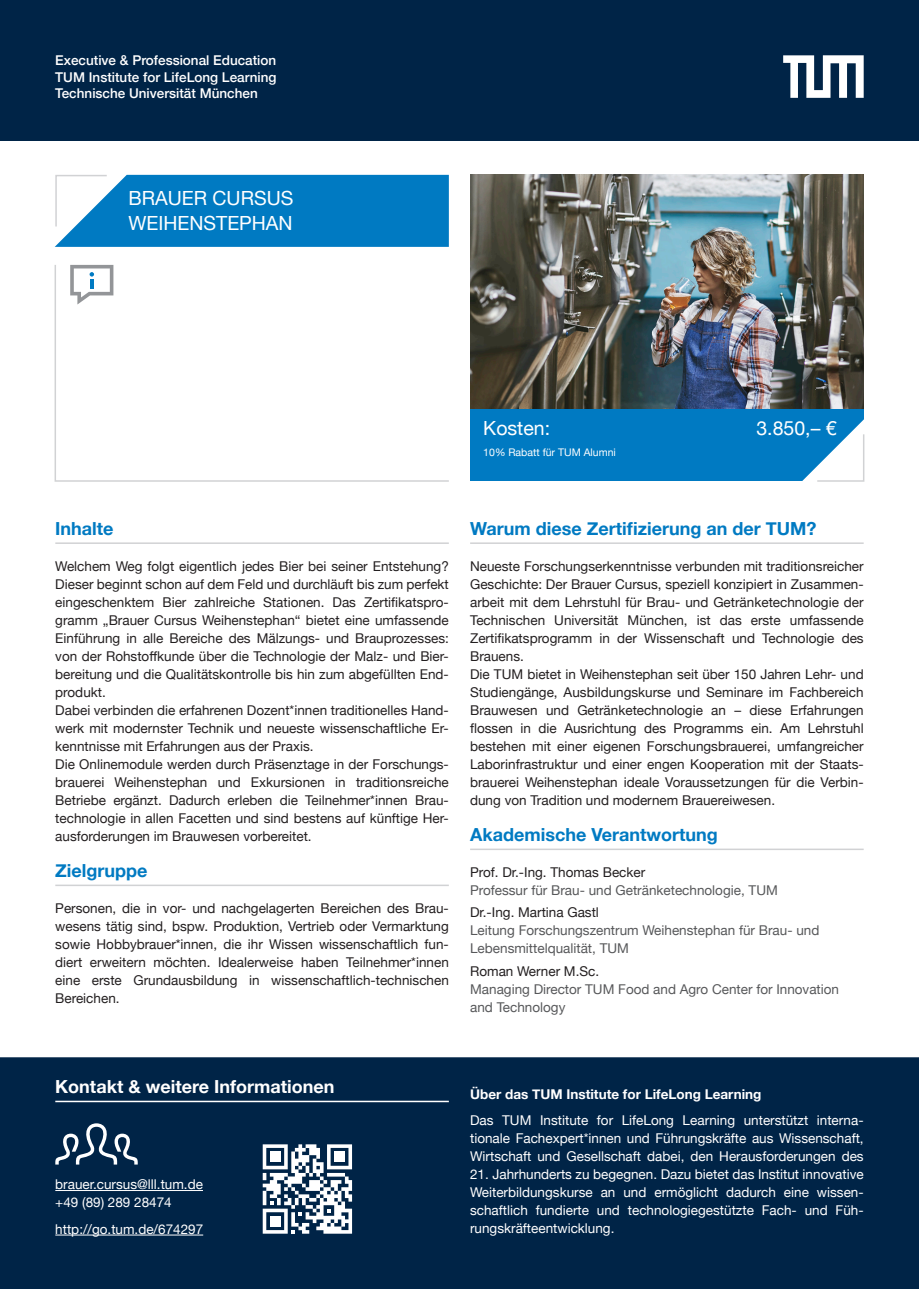
<style>
.page{position:relative;width:919px;height:1289px;background:#fff}
.page>*{position:absolute;margin:0;border:0;box-sizing:border-box;transform-origin:0 0}
.Preis_Neu{font:19.5px/25.5px "Helvetica Neue";color:#fff}
.t1{font:700 18px "Helvetica Neue";color:#007ac2}
.t2{font:700 18px "Helvetica Neue";color:#fff}
.Fliesstext{font:13.5px/18px "Helvetica Neue";color:#231f20;text-align:justify}
.Kontaktbox{font:13.5px/18px "Helvetica Neue";color:#fff;text-align:justify}
.Direktoren{font:13.5px/18px "Helvetica Neue";color:#57585a}
.t3{font:500 13.5px/16.2px "Helvetica Neue";color:#fff;text-align:justify}
.t4{font:700 13.5px "Helvetica Neue";color:#fff}
.t5{font:10.5px "Helvetica Neue";color:#fff}
.s1{color:#231f20}
</style>
<div class="page">
<div style="left:0;top:0;width:918px;height:140px;background:#002447"></div>
<svg style="left:783px;top:55px;width:80px;height:43px"></svg>
<div style="left:470px;top:409px;width:393px;height:72px;background:#007ac2"></div>
<div style="left:0;top:1057px;width:918px;height:231px;background:#002447"></div>
<img style="left:470px;top:175px;width:393px;height:234px">
<svg style="left:55px;top:174px;width:394px;height:73px;background:#1a87c8"></svg>
<svg style="left:55px;top:1123px;width:83px;height:41px"></svg>
<hr style="left:55px;top:1100px;width:394px;height:2px;background:#fff">
<hr style="left:55px;top:1190px;width:148px;height:1px;background:#fff">
<hr style="left:55px;top:1234px;width:148px;height:1px;background:#fff">
<hr style="left:470px;top:542px;width:393px;height:2px;background:#d1d2d4">
<hr style="left:470px;top:848px;width:393px;height:2px;background:#d1d2d4">
<hr style="left:55px;top:542px;width:394px;height:2px;background:#d1d2d4">
<hr style="left:55px;top:884px;width:394px;height:2px;background:#d1d2d4">
<svg style="left:263px;top:1144px;width:89px;height:89px"></svg>
<div style="left:270px;top:1151px;width:10px;height:11px;background:#fff"></div>
<div style="left:334px;top:1151px;width:11px;height:11px;background:#fff"></div>
<div style="left:270px;top:1215px;width:10px;height:11px;background:#fff"></div>
<svg style="left:54px;top:264px;width:395px;height:218px"></svg>
<svg style="left:802px;top:414px;width:63px;height:68px"></svg>
<p class="t3" style="left:55px;top:51px;width:223px">Executive &amp; Professional Education TUM Institute for LifeLong Learning Technische Universität München</p>
<p class="Preis_Neu" style="left:128px;top:186px;width:166px">BRAUER CURSUS<br>WEIHENSTEPHAN</p>
<h1 class="Preis_Neu" style="left:483px;top:416px;width:68px">Kosten:</h1>
<p class="t5" style="left:483px;top:444px;width:134px">10% Rabatt für TUM Alumni</p>
<p class="Preis_Neu" style="left:756px;top:416px;width:82px">3.850,– €</p>
<p class="t1" style="left:55px;top:514px;width:60px">Inhalte</p>
<p class="Fliesstext" style="left:55px;top:558px;width:395px">Welchem Weg folgt eigentlich jedes Bier bei seiner Entstehung?<br>Dieser beginnt schon auf dem Feld und durchläuft bis zum perfekt eingeschenktem Bier zahlreiche Stationen. Das Zertifikatspro&shy;gramm „Brauer Cursus Weihenstephan“ bietet eine umfassende Einführung in alle Bereiche des Mälzungs- und Brauprozesses: von der Rohstoffkunde über die Technologie der Malz- und Bier&shy;bereitung und die Qualitätskontrolle bis hin zum abgefüllten End&shy;produkt.</p>
<p class="Fliesstext" style="left:55px;top:702px;width:395px">Dabei verbinden die erfahrenen Dozent*innen traditionelles Hand&shy;werk mit modernster Technik und neueste wissenschaftliche Er&shy;kenntnisse mit Erfahrungen aus der Praxis.</p>
<p class="Fliesstext" style="left:55px;top:756px;width:395px">Die Onlinemodule werden durch Präsenztage in der Forschungs&shy;brauerei Weihenstephan und Exkursionen in traditionsreiche Betriebe ergänzt. Dadurch erleben die Teilnehmer*innen Brau&shy;technologie in allen Facetten und sind bestens auf künftige Her&shy;ausforderungen im Brauwesen vorbereitet.</p>
<p class="t1" style="left:55px;top:856px;width:94px">Zielgruppe</p>
<p class="Fliesstext" style="left:55px;top:900px;width:395px">Personen, die in vor- und nachgelagerten Bereichen des Brau&shy;wesens tätig sind, bspw. Produktion, Vertrieb oder Vermarktung sowie Hobbybrauer*innen, die ihr Wissen wissenschaftlich fun&shy;diert erweitern möchten. Idealerweise haben Teilnehmer*innen eine erste Grundausbildung in wissenschaftlich-technischen Bereichen.</p>
<p class="t1" style="left:470px;top:514px;width:348px">Warum diese Zertifizierung an der TUM?</p>
<p class="Fliesstext" style="left:470px;top:558px;width:395px">Neueste Forschungserkenntnisse verbunden mit traditionsreicher Geschichte: Der Brauer Cursus, speziell konzipiert in Zusammen&shy;arbeit mit dem Lehrstuhl für Brau- und Getränketechnologie der Technischen Universität München, ist das erste umfassende Zertifikatsprogramm in der Wissenschaft und Technologie des Brauens.</p>
<p class="Fliesstext" style="left:470px;top:666px;width:395px">Die TUM bietet in Weihenstephan seit über 150 Jahren Lehr- und Studiengänge, Ausbildungskurse und Seminare im Fachbereich Brauwesen und Getränketechnologie an – diese Erfahrungen flossen in die Ausrichtung des Programms ein. Am Lehrstuhl bestehen mit einer eigenen Forschungsbrauerei, umfangreicher Laborinfrastruktur und einer engen Kooperation mit der Staats&shy;brauerei Weihenstephan ideale Voraussetzungen für die Verbin&shy;dung von Tradition und modernem Brauereiwesen.</p>
<p class="t1" style="left:470px;top:820px;width:249px">Akademische Verantwortung</p>
<p class="Direktoren" style="left:470px;top:864px;width:309px"><span class="s1">Prof. Dr.-Ing. Thomas Becker<br></span>Professur für Brau- und Getränketechnologie, TUM</p>
<p class="Direktoren" style="left:470px;top:904px;width:351px"><span class="s1">Dr.-Ing. Martina Gastl<br></span>Leitung Forschungszentrum Weihenstephan für Brau- und<br>Lebensmittelqualität, TUM</p>
<p class="Direktoren" style="left:470px;top:962px;width:370px"><span class="s1">Roman Werner M.Sc.<br></span>Managing Director TUM Food and Agro Center for Innovation and Technology</p>
<h2 class="t2" style="left:55px;top:1072px;width:280px">Kontakt &amp; weitere Informationen</h2>
<p class="t4" style="left:470px;top:1083px;width:293px">Über das TUM Institute for LifeLong Learning</p>
<p class="Kontaktbox" style="left:470px;top:1111px;width:395px">Das TUM Institute for LifeLong Learning unterstützt interna&shy;tionale Fachexpert*innen und Führungskräfte aus Wissenschaft, Wirtschaft und Gesellschaft dabei, den Herausforderungen des</p>
<p class="Kontaktbox" style="left:470px;top:1165px;width:395px">21. Jahrhunderts zu begegnen. Dazu bietet das Institut innovative Weiterbildungskurse an und ermöglicht dadurch eine wissen&shy;schaftlich fundierte und technologiegestützte Fach- und Füh&shy;rungskräfteentwicklung.</p>
<p class="Kontaktbox" style="left:55px;top:1176px;width:149px">brauer.cursus@lll.tum.de +49 (89) 289 28474</p>
<p class="Kontaktbox" style="left:55px;top:1220px;width:149px">http://go.tum.de/674297</p>
</div>
